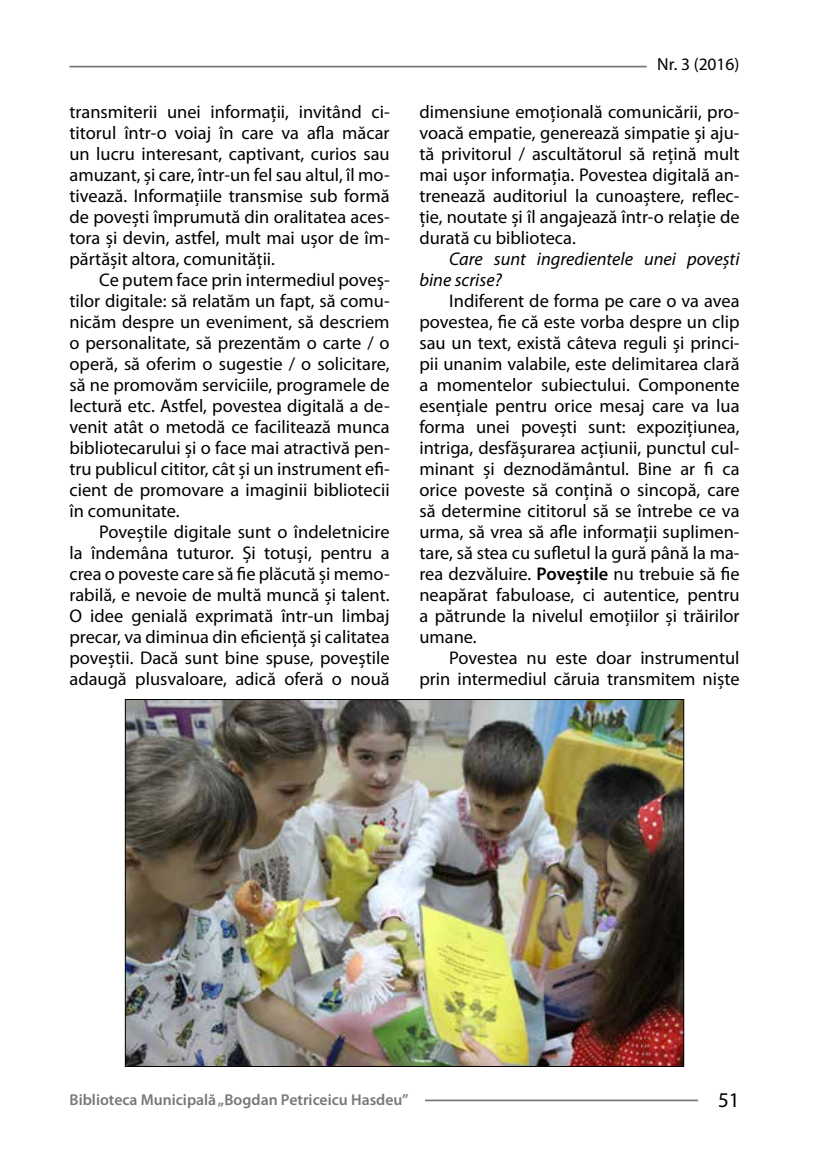
<style>
.page{position:relative;width:819px;height:1166px;background:#fff}
.page>*{position:absolute;margin:0;border:0;box-sizing:border-box;transform-origin:0 0}
.t1{font:21px "Myriad Pro";color:#000}
.t2{font:18.38px/21px "Myriad Pro";color:#000;text-align:justify}
.t3{font:italic 18.38px/21px "Myriad Pro";color:#000}
.t4{font:17.5px "Myriad Pro";color:#000}
.t5{font:600 15.75px "Myriad Pro";color:#77787b}
.s1{font-weight:600}
</style>
<div class="page">
<hr style="left:425px;top:1099px;width:273px;height:2px;background:#77787b">
<hr style="left:69px;top:66px;width:577px;height:1px;background:#77787b">
<img style="left:127px;top:701px;width:554px;height:363px">
<p class="t2" style="left:69px;top:101px;width:321px">transmiterii unei informații, invitând ci&shy;titorul într-o voiaj în care va afla măcar un lucru interesant, captivant, curios sau amuzant, și care, într-un fel sau altul, îl mo&shy;tivează. Informațiile transmise sub formă de povești împrumută din oralitatea aces&shy;tora și devin, astfel, mult mai ușor de îm&shy;părtășit altora, comunității.</p>
<p class="t2" style="left:69px;top:269px;width:322px;text-indent:30px">Ce putem face prin intermediul poveș&shy;tilor digitale: să relatăm un fapt, să comu&shy;nicăm despre un eveniment, să descriem o personalitate, să prezentăm o carte / o operă, să oferim o sugestie / o solicitare, să ne promovăm serviciile, programele de lectură etc. Astfel, povestea digitală a de&shy;venit atât o metodă ce facilitează munca bibliotecarului și o face mai atractivă pen&shy;tru publicul cititor, cât și un instrument efi&shy;cient de promovare a imaginii bibliotecii în comunitate.</p>
<p class="t2" style="left:69px;top:521px;width:322px;text-indent:30px">Poveștile digitale sunt o îndeletnicire la îndemâna tuturor. Și totuși, pentru a crea o poveste care să fie plăcută și memo&shy;rabilă, e nevoie de multă muncă și talent.<br>O idee genială exprimată într-un limbaj precar, va diminua din eficiență și calitatea poveștii. Dacă sunt bine spuse, poveștile adaugă plusvaloare, adică oferă o nouă</p>
<p class="t4" style="left:657px;top:54px;width:84px">Nr. 3 (2016)</p>
<p class="t2" style="left:419px;top:101px;width:322px">dimensiune emoțională comunicării, pro&shy;voacă empatie, generează simpatie și aju&shy;tă privitorul / ascultătorul să rețină mult mai ușor informația. Povestea digitală an&shy;trenează auditoriul la cunoaștere, reflec&shy;ție, noutate și îl angajează într-o relație de durată cu biblioteca.</p>
<p class="t3" style="left:419px;top:248px;width:321px;text-indent:30px">Care sunt ingredientele unei povești bine scrise?</p>
<p class="t2" style="left:419px;top:290px;width:322px;text-indent:30px">Indiferent de forma pe care o va avea povestea, fie că este vorba despre un clip sau un text, există câteva reguli și princi&shy;pii unanim valabile, este delimitarea clară a momentelor subiectului. Componente esențiale pentru orice mesaj care va lua forma unei povești sunt: expozițiunea, intriga, desfășurarea acțiunii, punctul cul&shy;minant și deznodământul. Bine ar fi ca orice poveste să conțină o sincopă, care să determine cititorul să se întrebe ce va urma, să vrea să afle informații suplimen&shy;tare, să stea cu sufletul la gură până la ma&shy;rea dezvăluire. <span class="s1">Poveștile</span> nu trebuie să fie neapărat fabuloase, ci autentice, pentru a pătrunde la nivelul emoțiilor și trăirilor umane.</p>
<p class="t2" style="left:419px;top:647px;width:321px;text-align:right">Povestea nu este doar instrumentul prin intermediul căruia transmitem niște</p>
<p class="t5" style="left:70px;top:1090px;width:340px">Biblioteca Municipală „Bogdan Petriceicu Hasdeu”</p>
<p class="t1" style="left:718px;top:1087px;width:23px">51</p>
</div>
